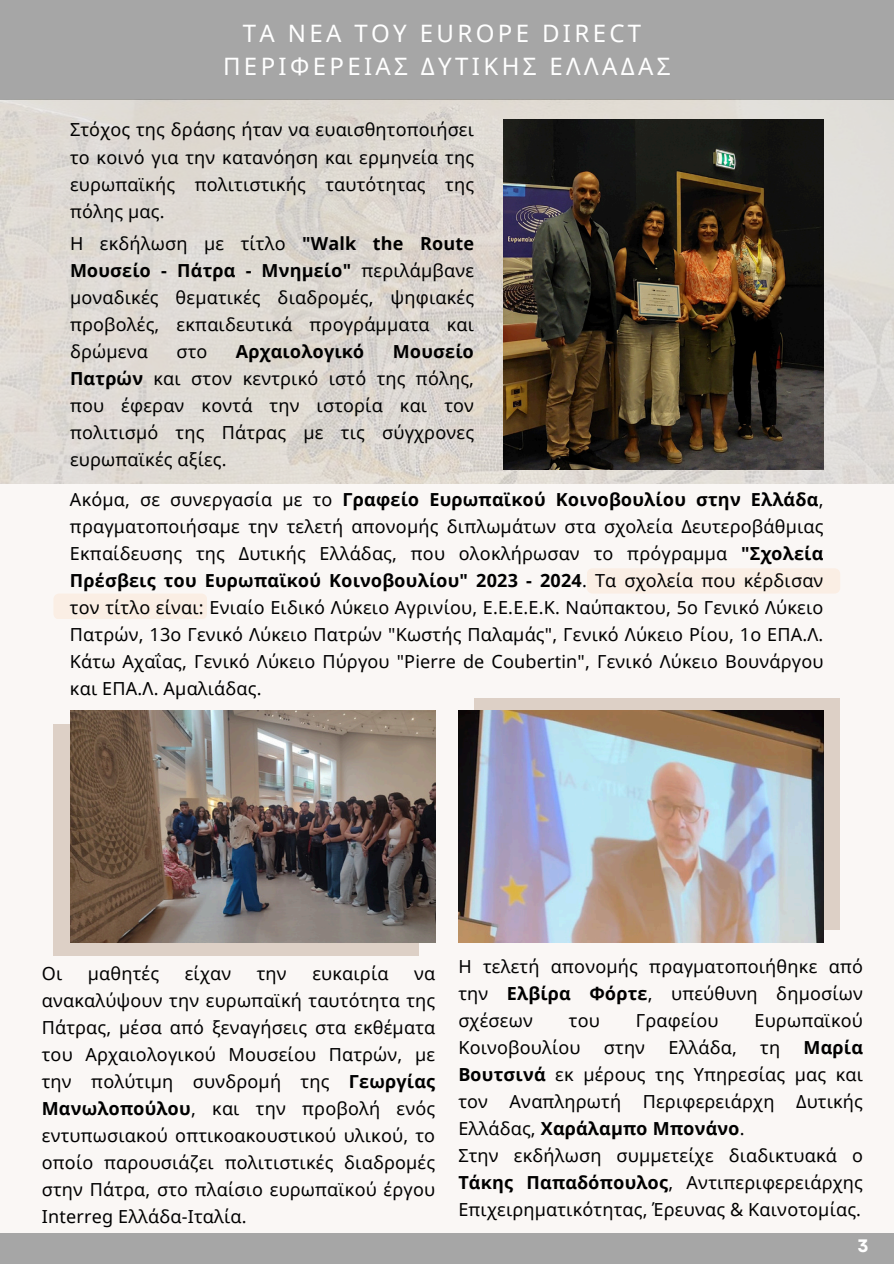
<style>
.page{position:relative;width:894px;height:1264px;background:#fff}
.page>*{position:absolute;margin:0;border:0;box-sizing:border-box;transform-origin:0 0}
.t1{font:24px/32.7px "Noto Sans";letter-spacing:.14em;color:#fff;text-align:center}
.t2{font:18px/27px "Noto Sans";letter-spacing:.01em;color:#000;text-align:justify}
.t3{font:700 18px "Noto Sans";letter-spacing:.01em;color:#000}
.t4{font:700 18px "Garet";color:#fff}
.s1{font-weight:700}
</style>
<div class="page">
<div style="left:0;top:0;width:893px;height:1263px;background:#faf7f5"></div>
<div style="left:0;top:0;width:893px;height:100px;background:#a6a6a6"></div>
<div style="left:0;top:1232px;width:893px;height:31px;background:#a6a6a6"></div>
<img style="left:0;top:100px;width:893px;height:384px">
<img style="left:503px;top:119px;width:320px;height:350px">
<div style="left:53px;top:724px;width:366px;height:231px;background:#ddd0c6"></div>
<img style="left:70px;top:710px;width:365px;height:232px">
<div style="left:474px;top:698px;width:365px;height:232px;background:#ddd0c6"></div>
<img style="left:458px;top:710px;width:365px;height:232px">
<div style="left:587px;top:568px;width:253px;height:25px;background:#faeee4"></div>
<div style="left:54px;top:594px;width:153px;height:25px;background:#faeee4"></div>
<p class="t1" style="left:223px;top:17px;width:449px">TA NEA TOY EUROPE DIRECT<br>ΠΕΡΙΦΕΡΕΙΑΣ ΔΥΤΙΚΗΣ ΕΛΛΑΔΑΣ</p>
<p class="t2" style="left:70px;top:116px;width:405px">Στόχος της δράσης ήταν να ευαισθητοποιήσει το κοινό για την κατανόηση και ερμηνεία της ευρωπαϊκής πολιτιστικής ταυτότητας της πόλης μας.</p>
<p class="t2" style="left:70px;top:229px;width:405px">Η εκδήλωση με τίτλο <span class="s1">"Walk the Route Μουσείο - Πάτρα - Μνημείο"</span> περιλάμβανε μοναδικές θεματικές διαδρομές, ψηφιακές προβολές, εκπαιδευτικά προγράμματα και δρώμενα</p>
<p class="t2" style="left:70px;top:337px;width:405px;text-indent:323px"><span class="s1">Μουσείο Πατρών</span> και στον κεντρικό ιστό της πόλης, που έφεραν κοντά την ιστορία και τον πολιτισμό της Πάτρας με τις σύγχρονες ευρωπαϊκές αξίες.</p>
<p class="t2" style="left:176px;top:337px;width:32px">στο</p>
<p class="t3" style="left:236px;top:338px;width:130px">Αρχαιολογικό</p>
<p class="t2" style="left:70px;top:485px;width:754px">Ακόμα, σε συνεργασία με το <span class="s1">Γραφείο Ευρωπαϊκού Κοινοβουλίου στην Ελλάδα</span>, πραγματοποιήσαμε την τελετή απονομής διπλωμάτων στα σχολεία Δευτεροβάθμιας Εκπαίδευσης της Δυτικής Ελλάδας, που ολοκλήρωσαν το πρόγραμμα <span class="s1">"Σχολεία Πρέσβεις του Ευρωπαϊκού Κοινοβουλίου" 2023 - 2024</span>. Τα σχολεία που κέρδισαν τον τίτλο είναι: Ενιαίο Ειδικό Λύκειο Αγρινίου, Ε.Ε.Ε.Ε.Κ. Ναύπακτου, 5ο Γενικό Λύκειο Πατρών, 13ο Γενικό Λύκειο Πατρών "Κωστής Παλαμάς", Γενικό Λύκειο Ρίου, 1ο ΕΠΑ.Λ.<br>Κάτω Αχαΐας, Γενικό Λύκειο Πύργου "Pierre de Coubertin", Γενικό Λύκειο Βουνάργου και ΕΠΑ.Λ. Αμαλιάδας.</p>
<p class="t2" style="left:42px;top:959px;width:395px;text-indent:372px">να ανακαλύψουν την ευρωπαϊκή ταυτότητα της Πάτρας, μέσα από ξεναγήσεις στα εκθέματα του Αρχαιολογικού Μουσείου Πατρών, με την πολύτιμη συνδρομή της <span class="s1">Γεωργίας Μανωλοπούλου</span>, και την προβολή ενός εντυπωσιακού οπτικοακουστικού υλικού, το οποίο παρουσιάζει πολιτιστικές διαδρομές στην Πάτρα, στο πλαίσιο ευρωπαϊκού έργου Interreg Ελλάδα-Ιταλία.</p>
<p class="t2" style="left:458px;top:952px;width:406px">Η τελετή απονομής πραγματοποιήθηκε από την <span class="s1">Ελβίρα Φόρτε</span>, υπεύθυνη δημοσίων σχέσεων</p>
<p class="t2" style="left:42px;top:959px;width:22px">Οι</p>
<p class="t2" style="left:88px;top:959px;width:73px">μαθητές</p>
<p class="t2" style="left:185px;top:959px;width:48px">είχαν</p>
<p class="t2" style="left:257px;top:959px;width:31px">την</p>
<p class="t2" style="left:312px;top:959px;width:78px">ευκαιρία</p>
<p class="t2" style="left:568px;top:1006px;width:32px">του</p>
<p class="t2" style="left:635px;top:1006px;width:84px">Γραφείου</p>
<p class="t2" style="left:754px;top:1006px;width:110px">Ευρωπαϊκού</p>
<p class="t2" style="left:458px;top:1033px;width:124px">Κοινοβουλίου</p>
<p class="t2" style="left:603px;top:1033px;width:43px">στην</p>
<p class="t2" style="left:668px;top:1033px;width:70px">Ελλάδα,</p>
<p class="t2" style="left:760px;top:1033px;width:21px">τη</p>
<p class="t2" style="left:458px;top:1033px;width:406px;text-indent:345px"><span class="s1">Μαρία Βουτσινά</span> εκ μέρους της Υπηρεσίας μας και τον Αναπληρωτή Περιφερειάρχη Δυτικής Ελλάδας, <span class="s1">Χαράλαμπο Μπονάνο</span>.</p>
<p class="t2" style="left:458px;top:1141px;width:406px">Στην εκδήλωση συμμετείχε διαδικτυακά ο <span class="s1">Τάκης Παπαδόπουλος</span>, Αντιπεριφερειάρχης Επιχειρηματικότητας, Έρευνας &amp; Καινοτομίας.</p>
<p class="t4" style="left:857px;top:1232px;width:13px">3</p>
</div>
